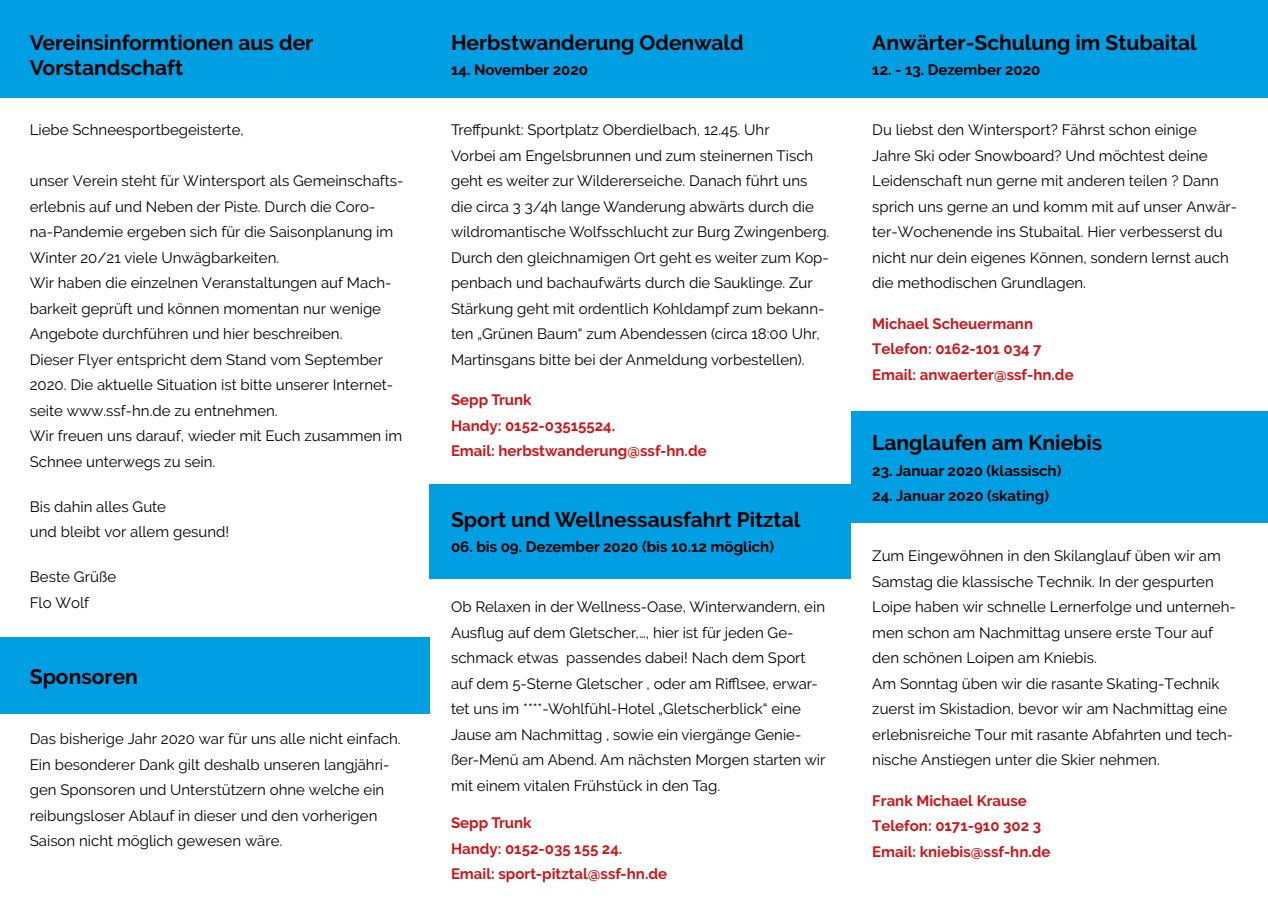
<style>
.page{position:relative;width:1268px;height:910px;background:#fff}
.page>*{position:absolute;margin:0;border:0;box-sizing:border-box;transform-origin:0 0}
.t1{font:700 21px/25.5px "Raleway";color:#000}
.t2{font:15px/25.5px "Raleway";color:#000}
.t3{font:700 15px/25.5px "Raleway";color:#cd171a}
.t4{font:700 15px "Raleway";color:#000}
</style>
<div class="page">
<div style="left:429px;top:484px;width:421px;height:95px;background:#009fe3"></div>
<div style="left:0;top:637px;width:429px;height:76px;background:#009fe3"></div>
<div style="left:850px;top:411px;width:417px;height:112px;background:#009fe3"></div>
<div style="left:0;top:0;width:1267px;height:98px;background:#009fe3"></div>
<h1 class="t1" style="left:30px;top:29px;width:285px">Vereinsinformtionen aus der<br>Vorstandschaft</h1>
<p class="t2" style="left:30px;top:117px;width:215px">Liebe Schneesportbegeisterte,</p>
<p class="t2" style="left:30px;top:168px;width:375px">unser Verein steht für Wintersport als Gemeinschafts&shy;erlebnis auf und Neben der Piste. Durch die Coro&shy;na-Pandemie ergeben sich für die Saisonplanung im Winter 20/21 viele Unwägbarkeiten.<br>Wir haben die einzelnen Veranstaltungen auf Mach&shy;barkeit geprüft und können momentan nur wenige Angebote durchführen und hier beschreiben.<br>Dieser Flyer entspricht dem Stand vom September 2020. Die aktuelle Situation ist bitte unserer Internet&shy;seite www.ssf-hn.de zu entnehmen.<br>Wir freuen uns darauf, wieder mit Euch zusammen im Schnee unterwegs zu sein.</p>
<p class="t2" style="left:30px;top:493px;width:201px">Bis dahin alles Gute<br>und bleibt vor allem gesund!</p>
<p class="t2" style="left:30px;top:564px;width:88px">Beste Grüße<br>Flo Wolf</p>
<h1 class="t1" style="left:30px;top:664px;width:110px">Sponsoren</h1>
<p class="t2" style="left:30px;top:726px;width:372px">Das bisherige Jahr 2020 war für uns alle nicht einfach.<br>Ein besonderer Dank gilt deshalb unseren langjähri&shy;gen Sponsoren und Unterstützern ohne welche ein reibungsloser Ablauf in dieser und den vorherigen Saison nicht möglich gewesen wäre.</p>
<h1 class="t1" style="left:451px;top:29px;width:294px">Herbstwanderung Odenwald</h1>
<p class="t4" style="left:451px;top:61px;width:138px">14. November 2020</p>
<p class="t2" style="left:451px;top:117px;width:380px">Treffpunkt: Sportplatz Oberdielbach, 12.45. Uhr<br>Vorbei am Engelsbrunnen und zum steinernen Tisch geht es weiter zur Wildererseiche. Danach führt uns die circa 3 3/4h lange Wanderung abwärts durch die wildromantische Wolfsschlucht zur Burg Zwingenberg.<br>Durch den gleichnamigen Ort geht es weiter zum Kop&shy;penbach und bachaufwärts durch die Sauklinge. Zur Stärkung geht mit ordentlich Kohldampf zum bekann&shy;ten „Grünen Baum“ zum Abendessen (circa 18:00 Uhr, Martinsgans bitte bei der Anmeldung vorbestellen).</p>
<p class="t3" style="left:451px;top:387px;width:257px">Sepp Trunk<br>Handy: 0152-03515524.<br>Email: herbstwanderung@ssf-hn.de</p>
<h1 class="t1" style="left:451px;top:506px;width:351px">Sport und Wellnessausfahrt Pitztal</h1>
<p class="t4" style="left:451px;top:538px;width:324px">06. bis 09. Dezember 2020 (bis 10.12 möglich)</p>
<p class="t2" style="left:451px;top:594px;width:376px">Ob Relaxen in der Wellness-Oase, Winterwandern, ein Ausflug auf dem Gletscher,…, hier ist für jeden Ge&shy;schmack etwas passendes dabei! Nach dem Sport auf dem 5-Sterne Gletscher , oder am Rifflsee, erwar&shy;tet uns im ****-Wohlfühl-Hotel „Gletscherblick“ eine Jause am Nachmittag , sowie ein viergänge Genie&shy;ßer-Menü am Abend. Am nächsten Morgen starten wir mit einem vitalen Frühstück in den Tag.</p>
<p class="t3" style="left:451px;top:810px;width:217px">Sepp Trunk<br>Handy: 0152-035 155 24.<br>Email: sport-pitztal@ssf-hn.de</p>
<h1 class="t1" style="left:872px;top:29px;width:326px">Anwärter-Schulung im Stubaital</h1>
<p class="t4" style="left:872px;top:61px;width:170px">12. - 13. Dezember 2020</p>
<p class="t2" style="left:872px;top:117px;width:366px">Du liebst den Wintersport? Fährst schon einige Jahre Ski oder Snowboard? Und möchtest deine Leidenschaft nun gerne mit anderen teilen ? Dann sprich uns gerne an und komm mit auf unser Anwär&shy;ter-Wochenende ins Stubaital. Hier verbesserst du nicht nur dein eigenes Können, sondern lernst auch die methodischen Grundlagen.</p>
<p class="t3" style="left:872px;top:311px;width:203px">Michael Scheuermann<br>Telefon: 0162-101 034 7<br>Email: anwaerter@ssf-hn.de</p>
<h1 class="t1" style="left:872px;top:430px;width:231px">Langlaufen am Kniebis</h1>
<p class="t4" style="left:872px;top:462px;width:190px">23. Januar 2020 (klassisch)</p>
<p class="t4" style="left:872px;top:487px;width:178px">24. Januar 2020 (skating)</p>
<p class="t2" style="left:872px;top:543px;width:365px">Zum Eingewöhnen in den Skilanglauf üben wir am Samstag die klassische Technik. In der gespurten Loipe haben wir schnelle Lernerfolge und unterneh&shy;men schon am Nachmittag unsere erste Tour auf den schönen Loipen am Kniebis.<br>Am Sonntag üben wir die rasante Skating-Technik zuerst im Skistadion, bevor wir am Nachmittag eine erlebnisreiche Tour mit rasante Abfahrten und tech&shy;nische Anstiegen unter die Skier nehmen.</p>
<p class="t3" style="left:872px;top:788px;width:180px">Frank Michael Krause<br>Telefon: 0171-910 302 3<br>Email: kniebis@ssf-hn.de</p>
</div>
